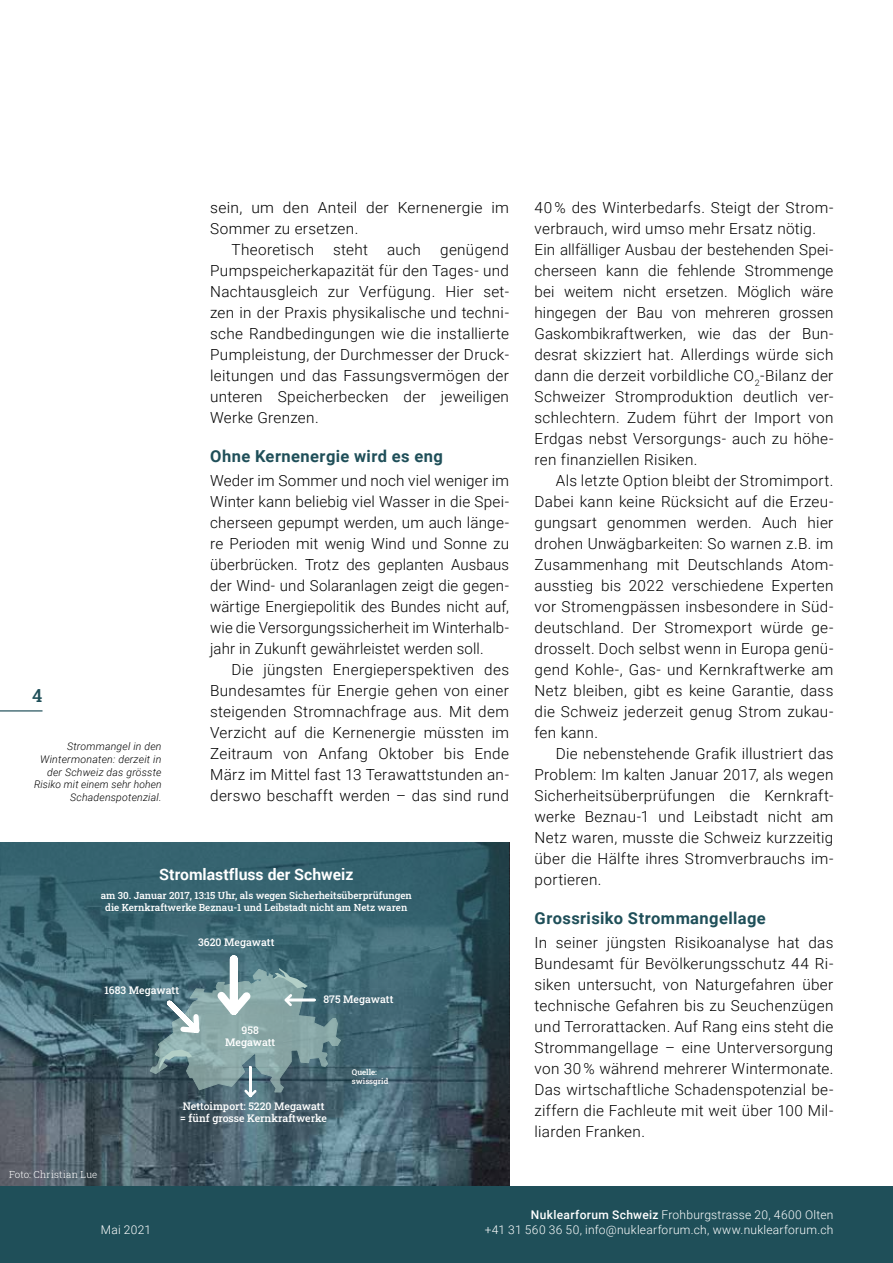
<style>
.page{position:relative;width:893px;height:1263px;background:#fff}
.page>*{position:absolute;margin:0;border:0;box-sizing:border-box;transform-origin:0 0}
.t1{font:500 18px "Roboto Slab";color:#1f4f59}
.t2{font:700 16.5px "Roboto";letter-spacing:.025em;color:#1f4f59}
.t3{font:700 15.75px "Roboto";color:#fff}
.t4{font:300 15.3px/21px "Roboto";letter-spacing:.015em;color:#000;text-align:justify}
.t5{font:300 12px/15px "Roboto";letter-spacing:.02em;color:#fff;text-align:right}
.t6{font:italic 300 10.5px/12.6px "Roboto";letter-spacing:.02em;color:#000;text-align:right}
.t7{font:500 10.5px/11.9px "Roboto Slab";color:#fff;text-align:center}
.t8{font:500 9.75px/11.9px "Roboto Slab";color:#fff;text-align:center}
.t9{font:300 9.75px "Roboto Slab";letter-spacing:.02em;color:#fff}
.t10{font:500 7.8px/9.1px "Roboto Slab";color:#fff}
.s1{font-weight:500}
</style>
<div class="page">
<img style="left:0;top:1116px;width:509px;height:70px">
<svg style="left:0;top:843px;width:509px;height:273px;background:#3d626d"></svg>
<svg style="left:150px;top:951px;width:191px;height:151px;background:#6b8a90"></svg>
<div style="left:0;top:1186px;width:893px;height:77px;background:#1f4f59"></div>
<hr style="left:0;top:710px;width:43px;height:1px;background:#1f4f59">
<p class="t1" style="left:32px;top:683px;width:12px">4</p>
<p class="t6" style="left:34px;top:740px;width:129px">Strommangel in den<br>Wintermonaten: derzeit in der Schweiz das grösste<br>Risiko mit einem sehr hohen<br>Schadenspotenzial.</p>
<p class="t4" style="left:210px;top:196px;width:300px">sein, um den Anteil der Kernenergie im</p>
<p class="t4" style="left:210px;top:217px;width:150px">Sommer zu ersetzen.</p>
<p class="t4" style="left:231px;top:238px;width:84px">Theoretisch</p>
<p class="t4" style="left:333px;top:238px;width:36px">steht</p>
<p class="t4" style="left:387px;top:238px;width:35px">auch</p>
<p class="t4" style="left:210px;top:238px;width:300px;text-indent:230px">genügend Pumpspeicherkapazität für den Tages- und Nachtausgleich zur Verfügung. Hier set&shy;zen in der Praxis physikalische und techni&shy;sche Randbedingungen wie die installierte Pumpleistung, der Durchmesser der Druck&shy;leitungen und das Fassungsvermögen der unteren Speicherbecken der jeweiligen Werke Grenzen.</p>
<p class="t2" style="left:210px;top:444px;width:234px">Ohne Kernenergie wird es eng</p>
<p class="t4" style="left:210px;top:469px;width:300px">Weder im Sommer und noch viel weniger im Winter kann beliebig viel Wasser in die Spei&shy;cherseen gepumpt werden, um auch länge&shy;re Perioden mit wenig Wind und Sonne zu überbrücken. Trotz des geplanten Ausbaus der Wind- und Solaranlagen zeigt die gegen&shy;wärtige Energiepolitik des Bundes nicht auf, wie die Versorgungssicherheit im Winterhalb&shy;jahr in Zukunft gewährleistet werden soll.</p>
<p class="t4" style="left:210px;top:658px;width:300px;text-indent:21px">Die jüngsten Energieperspektiven des Bundesamtes für Energie gehen von einer steigenden Stromnachfrage aus. Mit dem Verzicht auf die Kernenergie müssten im Zeitraum von Anfang Oktober bis Ende März im Mittel fast 13 Terawattstunden an&shy;derswo beschafft werden – das sind rund</p>
<p class="t3" style="left:159px;top:864px;width:196px">Stromlastfluss der Schweiz</p>
<p class="t8" style="left:101px;top:889px;width:313px">am 30. Januar 2017, 13:15 Uhr, als wegen Sicherheitsüberprüfungen die Kernkraftwerke Beznau-1 und Leibstadt nicht am Netz waren</p>
<p class="t7" style="left:198px;top:936px;width:78px">3620 Megawatt</p>
<p class="t7" style="left:104px;top:984px;width:76px">1683 Megawatt</p>
<p class="t7" style="left:225px;top:1024px;width:52px">958<br>Megawatt</p>
<p class="t7" style="left:324px;top:993px;width:71px">875 Megawatt</p>
<p class="t10" style="left:352px;top:1067px;width:38px">Quelle: swissgrid</p>
<p class="t9" style="left:9px;top:1167px;width:90px">Foto: Christian Lue</p>
<p class="t7" style="left:180px;top:1100px;width:148px;text-align:left">Nettoimport: 5220 Megawatt = fünf grosse Kernkraftwerke</p>
<p class="t4" style="left:535px;top:196px;width:300px;text-align:left">40 % des Winterbedarfs. Steigt der Strom&shy;verbrauch, wird umso mehr Ersatz nötig.<br>Ein allfälliger Ausbau der bestehenden Spei&shy;cherseen kann die fehlende Strommenge bei weitem nicht ersetzen. Möglich wäre hingegen der Bau von mehreren grossen Gaskombikraftwerken, wie das der Bun&shy;desrat skizziert hat. Allerdings würde sich dann die derzeit vorbildliche CO<sub>2</sub>-Bilanz der Schweizer Stromproduktion deutlich ver&shy;schlechtern. Zudem führt der Import von Erdgas nebst Versorgungs- auch zu höhe&shy;ren finanziellen Risiken.</p>
<p class="t4" style="left:535px;top:469px;width:300px;text-indent:21px">Als letzte Option bleibt der Stromimport.<br>Dabei kann keine Rücksicht auf die Erzeu&shy;gungsart genommen werden. Auch hier drohen Unwägbarkeiten: So warnen z.B. im Zusammenhang mit Deutschlands Atom&shy;ausstieg bis 2022 verschiedene Experten vor Stromengpässen insbesondere in Süd&shy;deutschland. Der Stromexport würde ge&shy;drosselt. Doch selbst wenn in Europa genü&shy;gend Kohle-, Gas- und Kernkraftwerke am Netz bleiben, gibt es keine Garantie, dass die Schweiz jederzeit genug Strom zukau&shy;fen kann.</p>
<p class="t4" style="left:535px;top:742px;width:300px;text-indent:21px">Die nebenstehende Grafik illustriert das Problem: Im kalten Januar 2017, als wegen Sicherheitsüberprüfungen die Kernkraft&shy;werke Beznau-1 und Leibstadt nicht am Netz waren, musste die Schweiz kurzzeitig über die Hälfte ihres Stromverbrauchs im&shy;portieren.</p>
<p class="t2" style="left:535px;top:906px;width:233px">Grossrisiko Strommangellage</p>
<p class="t4" style="left:535px;top:931px;width:300px">In seiner jüngsten Risikoanalyse hat das Bundesamt für Bevölkerungsschutz 44 Ri&shy;siken untersucht, von Naturgefahren über technische Gefahren bis zu Seuchenzügen und Terrorattacken. Auf Rang eins steht die Strommangellage – eine Unterversorgung von 30 % während mehrerer Wintermonate.<br>Das wirtschaftliche Schadenspotenzial be&shy;ziffern die Fachleute mit weit über 100 Mil&shy;liarden Franken.</p>
<p class="t5" style="left:101px;top:1221px;width:52px">Mai 2021</p>
<p class="t5" style="left:485px;top:1206px;width:350px"><span class="s1">Nuklearforum Schweiz</span> Frohburgstrasse 20, 4600 Olten<br>+41 31 560 36 50, info@nuklearforum.ch, www.nuklearforum.ch</p>
</div>
